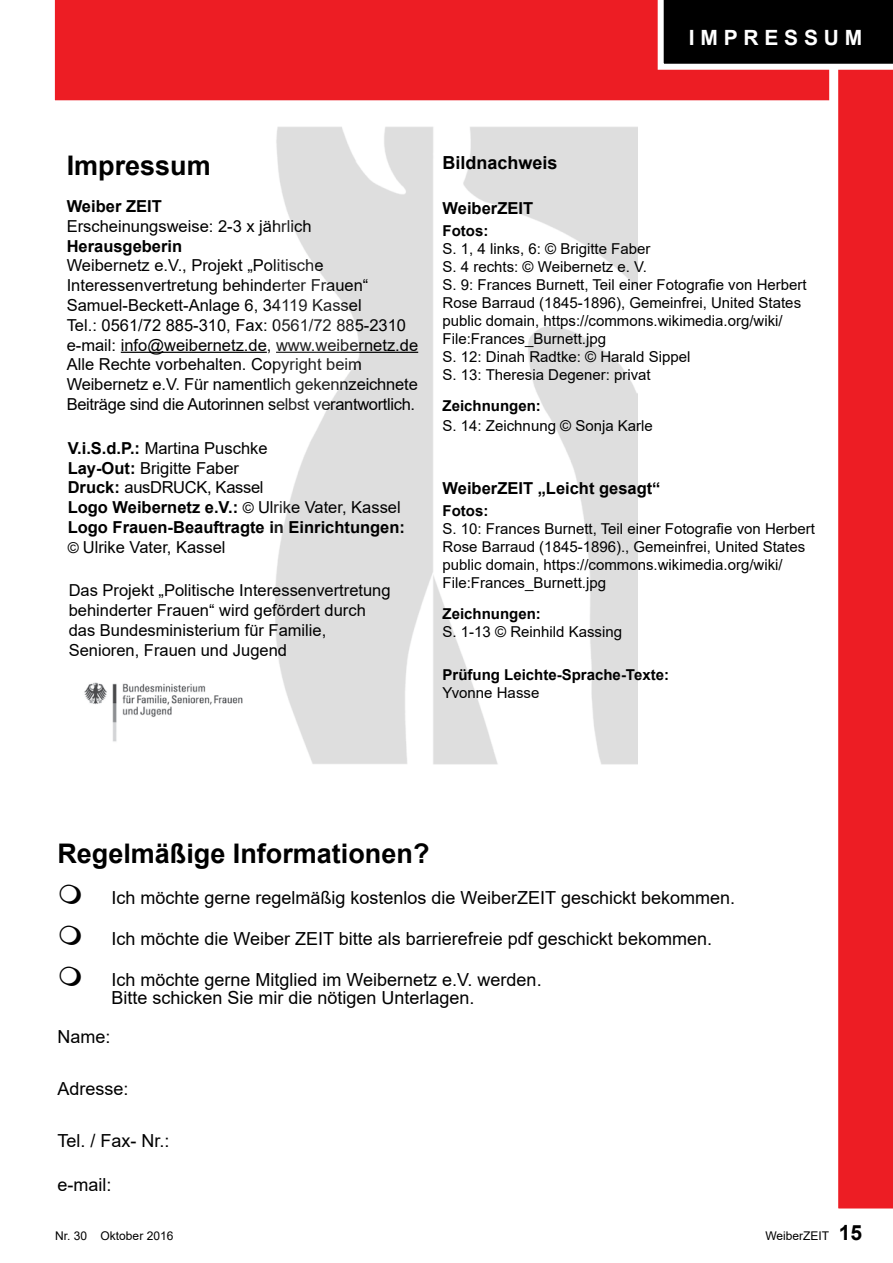
<style>
.page{position:relative;width:893px;height:1263px;background:#fff}
.page>*{position:absolute;margin:0;border:0;box-sizing:border-box;transform-origin:0 0}
.t1{font:700 27px "Arial";color:#000}
.t2{font:700 21px "Arial";color:#fff}
.t3{font:700 21px "Arial";color:#000}
.t4{font:18px/18px "Arial";color:#000}
.t5{font:700 18px "Arial";color:#000}
.t6{font:16.5px/19.8px "Arial";color:#000}
.t7{font:700 16.5px/19.8px "Arial";color:#000}
.t8{font:15px/18px "Arial";color:#000}
.t9{font:700 15px/18px "Arial";color:#000}
.t10{font:12px "Arial";color:#000}
.s1{font-weight:700}
.s2{font-weight:400}
.s3{font-weight:400;font-size:15px}
</style>
<div class="page">
<div style="left:54px;top:0;width:775px;height:101px;background:#ed1d24"></div>
<svg style="left:829px;top:70px;width:64px;height:1139px"></svg>
<svg style="left:658px;top:0;width:235px;height:70px;background:#1c1b1b"></svg>
<hr style="left:121px;top:352px;width:146px;height:1px;background:#000">
<img style="left:275px;top:127px;width:362px;height:638px">
<img style="left:84px;top:682px;width:159px;height:60px">
<p class="t2" style="left:689px;top:23px;width:175px">I M P R E S S U M</p>
<h1 class="t1" style="left:67px;top:147px;width:146px">Impressum</h1>
<p class="t6" style="left:67px;top:196px;width:246px"><span class="s1">Weiber ZEIT<br></span>Erscheinungsweise: 2-3 x jährlich</p>
<p class="t6" style="left:67px;top:236px;width:353px"><span class="s1">Herausgeberin<br></span>Weibernetz e.V., Projekt „Politische Interessenvertretung behinderter Frauen“ Samuel-Beckett-Anlage 6, 34119 Kassel<br>Tel.: 0561/72 885-310, Fax: 0561/72 885-2310 e-mail: info@weibernetz.de, www.weibernetz.de</p>
<p class="t6" style="left:67px;top:355px;width:353px">Alle Rechte vorbehalten. Copyright beim<br>Weibernetz e.V. Für namentlich gekennzeichnete<br>Beiträge sind die Autorinnen selbst verantwortlich.</p>
<p class="t7" style="left:68px;top:438px;width:339px">V.i.S.d.P.: <span class="s2">Martina Puschke<br></span>Lay-Out: <span class="s2">Brigitte Faber<br></span>Druck: <span class="s2">ausDRUCK, Kassel<br></span>Logo Weibernetz e.V.: <span class="s3">©</span> <span class="s2">Ulrike Vater, Kassel<br></span>Logo Frauen-Beauftragte in Einrichtungen: <span class="s3">©</span> <span class="s2">Ulrike Vater, Kassel</span></p>
<p class="t6" style="left:69px;top:580px;width:323px">Das Projekt „Politische Interessenvertretung behinderter Frauen“ wird gefördert durch das Bundesministerium für Familie, Senioren, Frauen und Jugend</p>
<h2 class="t5" style="left:443px;top:150px;width:117px">Bildnachweis</h2>
<h3 class="t7" style="left:443px;top:199px;width:92px">WeiberZEIT</h3>
<h4 class="t9" style="left:443px;top:222px;width:47px">Fotos:</h4>
<p class="t8" style="left:443px;top:240px;width:209px">S. 1, 4 links, 6: © Brigitte Faber</p>
<p class="t8" style="left:443px;top:258px;width:206px">S. 4 rechts: © Weibernetz e. V.</p>
<p class="t8" style="left:443px;top:276px;width:366px">S. 9: Frances Burnett, Teil einer Fotografie von Herbert Rose Barraud (1845-1896), Gemeinfrei, United States public domain, https://commons.wikimedia.org/wiki/ File:Frances_Burnett.jpg</p>
<p class="t8" style="left:443px;top:348px;width:249px">S. 12: Dinah Radtke: © Harald Sippel</p>
<p class="t8" style="left:443px;top:366px;width:210px">S. 13: Theresia Degener: privat</p>
<h4 class="t9" style="left:443px;top:397px;width:100px">Zeichnungen:</h4>
<p class="t8" style="left:443px;top:417px;width:212px">S. 14: Zeichnung © Sonja Karle</p>
<h3 class="t7" style="left:443px;top:478px;width:219px">WeiberZEIT „Leicht gesagt“</h3>
<h4 class="t9" style="left:443px;top:502px;width:47px">Fotos:</h4>
<p class="t8" style="left:443px;top:519px;width:374px">S. 10: Frances Burnett, Teil einer Fotografie von Herbert Rose Barraud (1845-1896)., Gemeinfrei, United States public domain, https://commons.wikimedia.org/wiki/ File:Frances_Burnett.jpg</p>
<h4 class="t9" style="left:443px;top:604px;width:100px">Zeichnungen:</h4>
<p class="t8" style="left:443px;top:622px;width:181px">S. 1-13 © Reinhild Kassing</p>
<p class="t9" style="left:443px;top:666px;width:228px">Prüfung Leichte-Sprache-Texte:<br><span class="s2">Yvonne Hasse</span></p>
<h1 class="t1" style="left:57px;top:835px;width:374px">Regelmäßige Informationen?</h1>
<p class="t4" style="left:111px;top:889px;width:625px">Ich möchte gerne regelmäßig kostenlos die WeiberZEIT geschickt bekommen.</p>
<p class="t4" style="left:111px;top:929px;width:602px">Ich möchte die Weiber ZEIT bitte als barrierefreie pdf geschickt bekommen.</p>
<p class="t4" style="left:111px;top:970px;width:432px">Ich möchte gerne Mitglied im Weibernetz e.V. werden.<br>Bitte schicken Sie mir die nötigen Unterlagen.</p>
<p class="t4" style="left:57px;top:1028px;width:55px">Name:</p>
<p class="t4" style="left:57px;top:1080px;width:73px">Adresse:</p>
<p class="t4" style="left:57px;top:1132px;width:114px">Tel. / Fax- Nr.:</p>
<p class="t4" style="left:57px;top:1175px;width:56px">e-mail:</p>
<p class="t10" style="left:55px;top:1227px;width:120px">Nr. 30 Oktober 2016</p>
<p class="t10" style="left:765px;top:1227px;width:65px">WeiberZEIT</p>
<p class="t3" style="left:839px;top:1218px;width:25px">15</p>
</div>
